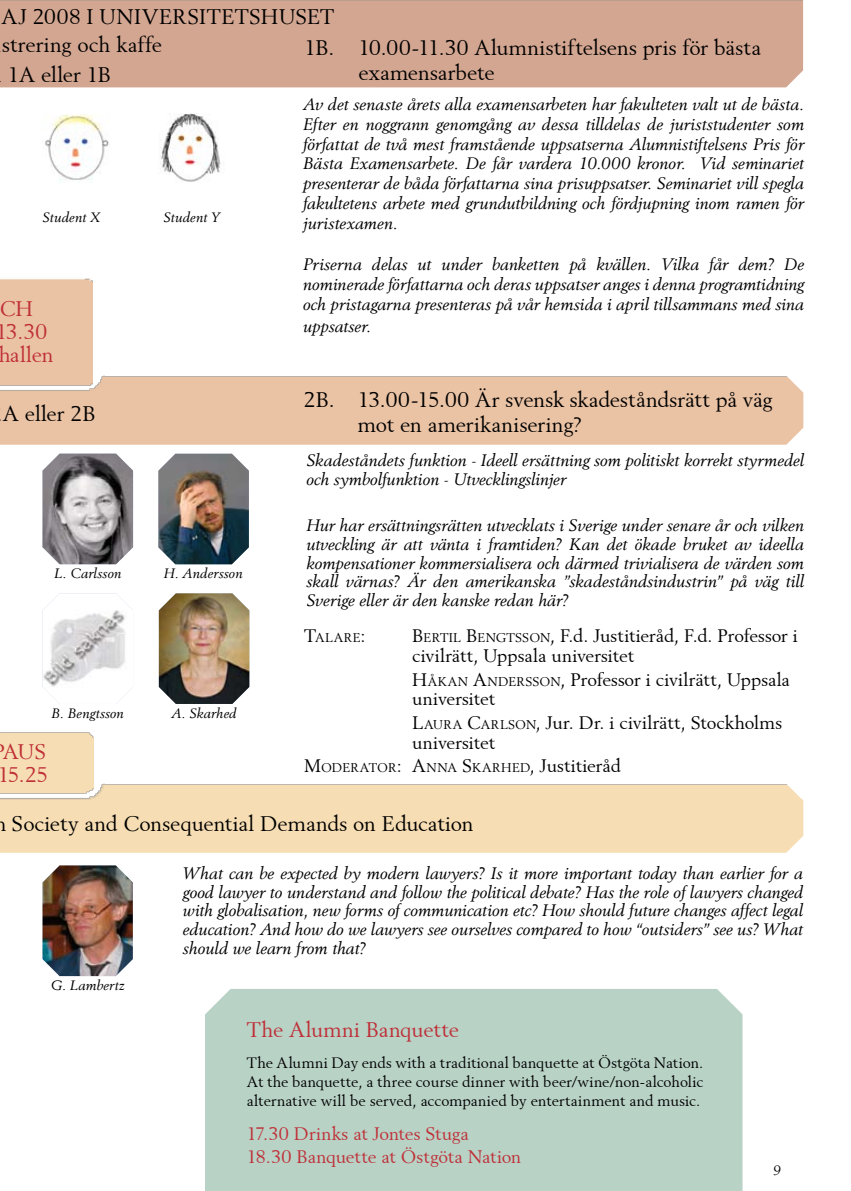
<style>
.page{position:relative;width:851px;height:1191px;background:#fff}
.page>*{position:absolute;margin:0;border:0;box-sizing:border-box;transform-origin:0 0}
.t1{font:21px/25.2px "Berling";letter-spacing:.005em;color:#000}
.t2{font:21px/23px "Berling";color:#bf2f37}
.t3{font:18px/19.8px "Berling";color:#000}
.t4{font:18px/23px "Berling";letter-spacing:-.005em;color:#bf2f37}
.t5{font:italic 16.5px/18.8px "Berling";letter-spacing:.005em;color:#000;text-align:justify}
.t6{font:15px/18.8px "Berling";letter-spacing:.01em;color:#000;text-align:justify}
.t7{font:italic 13.5px "Berling";letter-spacing:.015em;color:#000}
.t8{font:12.6px "Berling";letter-spacing:.01em;color:#000}
.t9{font:12.6px "Berling";letter-spacing:.035em;color:#000}
.s1{font-size:18px}
.s2{font-size:12.6px}
</style>
<div class="page">
<div style="left:205px;top:989px;width:537px;height:202px;background:#b8d2c6"></div>
<img style="left:158px;top:454px;width:91px;height:110px">
<img style="left:43px;top:453px;width:90px;height:111px">
<img style="left:43px;top:865px;width:90px;height:111px">
<img style="left:159px;top:593px;width:90px;height:111px">
<img style="left:43px;top:114px;width:66px;height:67px">
<img style="left:160px;top:114px;width:61px;height:68px">
<img style="left:43px;top:593px;width:90px;height:111px">
<p class="t1" style="left:2px;top:2px;width:162px;line-height:28.2px">aj 2008 I universitetshuset strering och kaffe</p>
<p class="t1" style="left:358px;top:35px;width:404px;text-indent:-54px">1B. 10.00-11.30 Alumnistiftelsens pris för bästa examensarbete</p>
<p class="t1" style="left:8px;top:61px;width:104px">1A eller 1B</p>
<p class="t7" style="left:43px;top:209px;width:59px">Student X</p>
<p class="t7" style="left:163px;top:209px;width:58px">Student Y</p>
<p class="t2" style="left:-5px;top:296px;width:60px">CH<br>13.30 hallen</p>
<p class="t1" style="left:3px;top:400px;width:94px">A eller 2B</p>
<p class="t7" style="left:54px;top:565px;width:69px">L. Carlsson</p>
<p class="t7" style="left:164px;top:565px;width:80px">H. Andersson</p>
<p class="t7" style="left:52px;top:705px;width:74px">B. Bengtsson</p>
<p class="t2" style="left:-3px;top:740px;width:53px">AUS<br>15.25</p>
<p class="t7" style="left:172px;top:705px;width:66px">A. Skarhed</p>
<p class="t5" style="left:303px;top:94px;width:502px;line-height:19.8px">Av det senaste årets alla examensarbeten har fakulteten valt ut de bästa.<br>Efter en noggrann genomgång av dessa tilldelas de juriststudenter som författat de två mest framstående uppsatserna Alumnistiftelsens Pris för Bästa Examensarbete. De får vardera 10.000 kronor. Vid seminariet presenterar de båda författarna sina prisuppsatser. Seminariet vill spegla fakultetens arbete med grundutbildning och fördjupning inom ramen för juristexamen.</p>
<p class="t5" style="left:303px;top:255px;width:502px;line-height:19.8px">Priserna delas ut under banketten på kvällen. Vilka får dem? De nominerade författarna och deras uppsatser anges i denna programtidning och pristagarna presenteras på vår hemsida i april tillsammans med sina</p>
<p class="t5" style="left:303px;top:316px;width:69px">uppsatser.</p>
<p class="t1" style="left:358px;top:387px;width:416px;text-indent:-54px">2B. 13.00-15.00 Är svensk skadeståndsrätt på väg mot en amerikanisering?</p>
<p class="t5" style="left:306px;top:451px;width:499px">Skadeståndets funktion - Ideell ersättning som politiskt korrekt styrmedel och symbolfunktion - Utvecklingslinjer</p>
<p class="t5" style="left:306px;top:516px;width:499px">Hur har ersättningsrätten utvecklats i Sverige under senare år och vilken utveckling är att vänta i framtiden? Kan det ökade bruket av ideella kompensationer kommersialisera och därmed trivialisera de värden som skall värnas? Är den amerikanska ”skadeståndsindustrin” på väg till Sverige eller är den kanske redan här?</p>
<p class="t9" style="left:304px;top:629px;width:63px"><span class="s1">T</span>alare<span class="s1">:</span></p>
<p class="t3" style="left:412px;top:625px;width:387px">B<span class="s2">ertil</span> B<span class="s2">engtsson</span>, F.d. Justitieråd, F.d. Professor i civilrätt, Uppsala universitet</p>
<p class="t3" style="left:412px;top:669px;width:379px">H<span class="s2">åkan</span> A<span class="s2">ndersson</span>, Professor i civilrätt, Uppsala universitet</p>
<p class="t3" style="left:412px;top:713px;width:371px">L<span class="s2">aura</span> C<span class="s2">arlson</span>, Jur. Dr. i civilrätt, Stockholms universitet</p>
<p class="t8" style="left:304px;top:760px;width:318px"><span class="s1">M</span>oderator<span class="s1">: A</span>nna <span class="s1">S</span> karhed<span class="s1">, Justitieråd</span></p>
<p class="t1" style="left:12px;top:810px;width:463px">Society and Consequential Demands on Education</p>
<p class="t7" style="left:51px;top:977px;width:75px">G. Lambertz</p>
<p class="t5" style="left:183px;top:863px;width:621px">What can be expected by modern lawyers? Is it more important today than earlier for a good lawyer to understand and follow the political debate? Has the role of lawyers changed with globalisation, new forms of communication etc? How should future changes affect legal education? And how do we lawyers see ourselves compared to how “outsiders” see us? What should we learn from that?</p>
<p class="t2" style="left:247px;top:1018px;width:214px">The Alumni Banquette</p>
<p class="t6" style="left:247px;top:1053px;width:458px">The Alumni Day ends with a traditional banquette at Östgöta Nation.<br>At the banquette, a three course dinner with beer/wine/non-alcoholic alternative will be served, accompanied by entertainment and music.</p>
<p class="t4" style="left:247px;top:1121px;width:276px">17.30 Drinks at Jontes Stuga<br>18.30 Banquette at Östgöta Nation</p>
<p class="t7" style="left:773px;top:1162px;width:9px">9</p>
</div>
